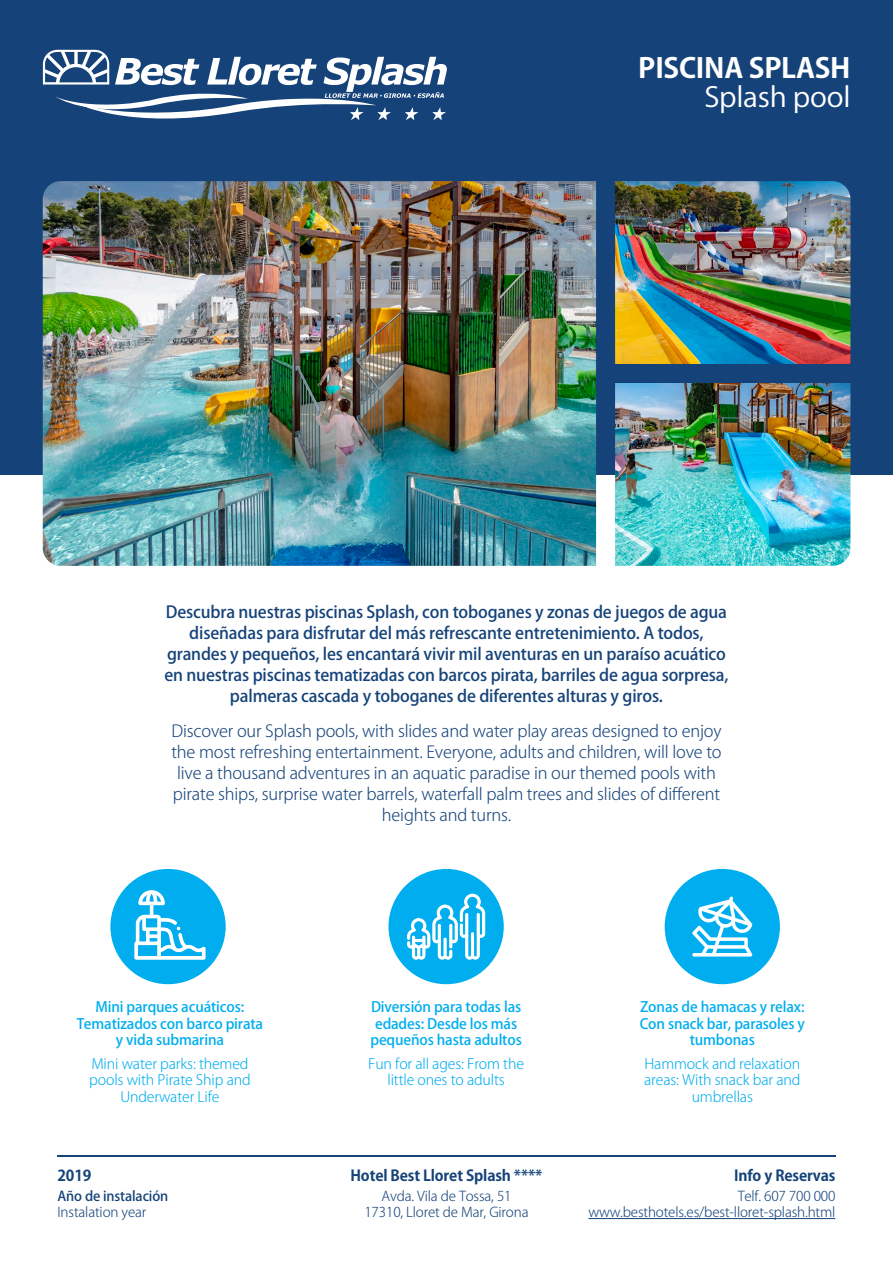
<style>
.page{position:relative;width:893px;height:1263px;background:#fff}
.page>*{position:absolute;margin:0;border:0;box-sizing:border-box;transform-origin:0 0}
.t1{font:700 27.3px "Koz Go Pr 6 N";letter-spacing:-.01em;color:#fff;scale:1.05 1}
.t2{font:27.3px "Koz Go Pr 6 N";letter-spacing:-.01em;color:#fff;scale:1.05 1}
.t3{font:500 16.5px/21px "Koz Go Pr 6 N";letter-spacing:-.01em;color:#154379;text-align:center}
.t4{font:300 16.5px/21px "Koz Go Pr 6 N";letter-spacing:-.01em;color:#154379;text-align:center}
.t5{font:700 15px "Koz Go Pr 6 N";letter-spacing:-.01em;color:#154379}
.t6{font:500 14.25px/16.2px "Koz Go Pr 6 N";letter-spacing:-.01em;color:#00aeef;text-align:center}
.t7{font:300 14.25px/16.2px "Koz Go Pr 6 N";letter-spacing:-.01em;color:#00aeef;text-align:center}
.t8{font:300 13.5px/16.2px "Koz Go Pr 6 N";letter-spacing:-.01em;color:#154379;text-align:center}
.t9{font:500 13.5px "Koz Go Pr 6 N";letter-spacing:-.01em;color:#154379}
</style>
<div class="page">
<div style="left:0;top:0;width:893px;height:474px;background:#154379"></div>
<hr style="left:57px;top:1155px;width:778px;height:2px;background:#154379">
<hr style="left:588px;top:1218px;width:247px;height:1px;background:#154379">
<img style="left:43px;top:181px;width:553px;height:385px">
<img style="left:615px;top:181px;width:235px;height:183px">
<img style="left:615px;top:383px;width:235px;height:183px">
<div style="left:110px;top:869px;width:116px;height:115px;background:#00aeef;border-radius:50%"></div>
<div style="left:388px;top:869px;width:116px;height:115px;background:#00aeef;border-radius:50%"></div>
<div style="left:665px;top:869px;width:115px;height:115px;background:#00aeef;border-radius:50%"></div>
<svg style="left:134px;top:890px;width:72px;height:70px"></svg>
<svg style="left:692px;top:896px;width:61px;height:60px"></svg>
<svg style="left:407px;top:894px;width:78px;height:66px"></svg>
<svg style="left:43px;top:50px;width:404px;height:70px"></svg>
<h1 class="t1" style="left:638px;top:52px;width:204px">PISCINA SPLASH</h1>
<h1 class="t2" style="left:704px;top:82px;width:141px">Splash pool</h1>
<p class="t3" style="left:164px;top:601px;width:565px">Descubra nuestras piscinas Splash, con toboganes y zonas de juegos de agua diseñadas para disfrutar del más refrescante entretenimiento. A todos, grandes y pequeños, les encantará vivir mil aventuras en un paraíso acuático en nuestras piscinas tematizadas con barcos pirata, barriles de agua sorpresa, palmeras cascada y toboganes de diferentes alturas y giros.</p>
<p class="t4" style="left:171px;top:720px;width:552px">Discover our Splash pools, with slides and water play areas designed to enjoy the most refreshing entertainment. Everyone, adults and children, will love to live a thousand adventures in an aquatic paradise in our themed pools with pirate ships, surprise water barrels, waterfall palm trees and slides of different heights and turns.</p>
<p class="t6" style="left:370px;top:999px;width:153px">Diversión para todas las edades: Desde los más pequeños hasta adultos</p>
<p class="t6" style="left:640px;top:999px;width:167px">Zonas de hamacas y relax:<br>Con snack bar, parasoles y tumbonas</p>
<p class="t6" style="left:77px;top:999px;width:188px">Mini parques acuáticos:<br>Tematizados con barco pirata y vida submarina</p>
<p class="t7" style="left:89px;top:1056px;width:163px">Mini water parks: themed pools with Pirate Ship and<br>Underwater Life</p>
<p class="t7" style="left:368px;top:1056px;width:157px">Fun for all ages: From the little ones to adults</p>
<p class="t7" style="left:644px;top:1056px;width:158px">Hammock and relaxation areas: With snack bar and umbrellas</p>
<p class="t5" style="left:58px;top:1167px;width:35px">2019</p>
<p class="t9" style="left:58px;top:1188px;width:112px">Año de instalación</p>
<p class="t8" style="left:58px;top:1204px;width:90px">Instalation year</p>
<p class="t5" style="left:350px;top:1167px;width:193px">Hotel Best Lloret Splash ****</p>
<p class="t8" style="left:364px;top:1188px;width:166px">Avda. Vila de Tossa, 51<br>17310, Lloret de Mar, Girona</p>
<p class="t5" style="left:734px;top:1167px;width:103px">Info y Reservas</p>
<p class="t8" style="left:588px;top:1188px;width:249px;text-align:right">Telf. 607 700 000 www.besthotels.es/best-lloret-splash.html</p>
</div>
